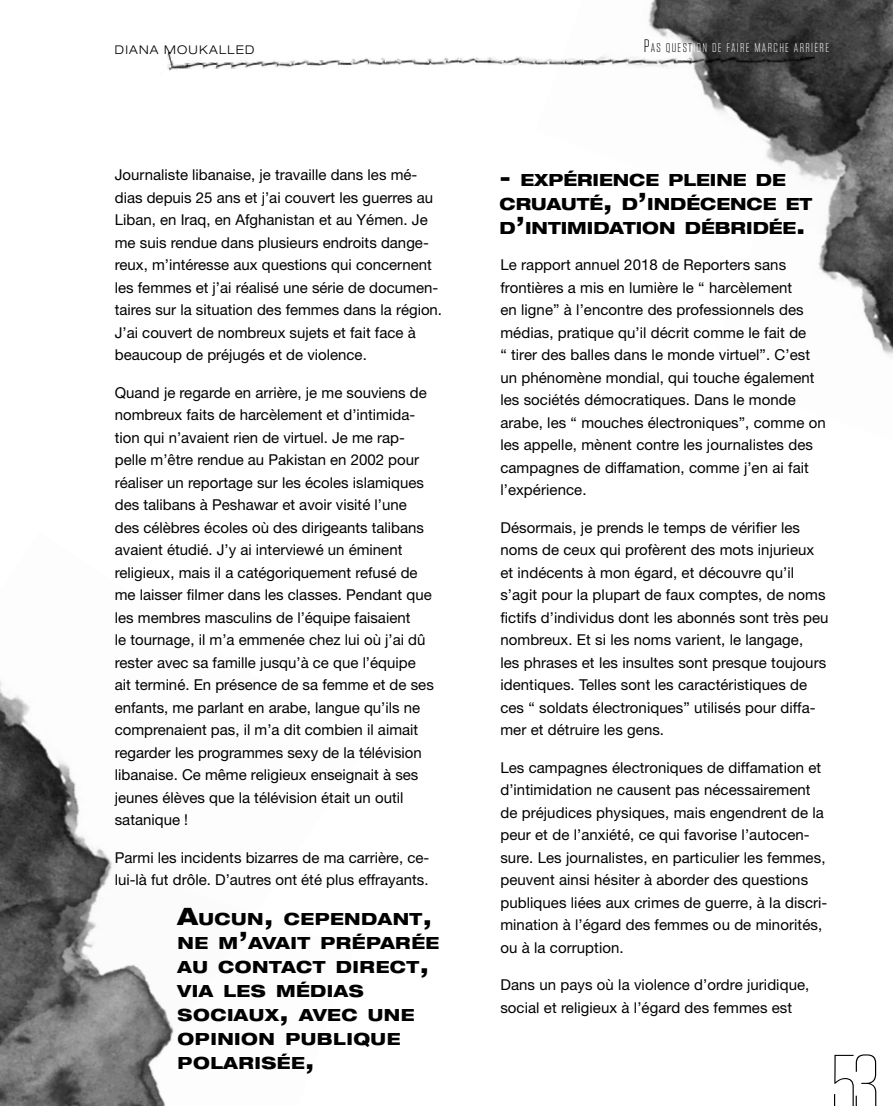
<style>
.page{position:relative;width:893px;height:1106px;background:#fff}
.page>*{position:absolute;margin:0;border:0;box-sizing:border-box;transform-origin:0 0}
.t1{font:100 84px "Tungsten";color:#000}
.t2{font:800 expanded 16.8px/24px "Helvetica Neue";letter-spacing:.03em;color:#000}
.t3{font:800 expanded 16.8px/24px "Helvetica Neue";color:#000}
.t4{font:15px/22.5px "Helvetica Neue";color:#000}
.t5{font:300 12.6px "Tungsten";letter-spacing:.105em;color:#fff}
.t6{font:300 expanded 12px "Helvetica Neue";letter-spacing:.1em;color:#000}
.s1{font-size:24px}
.s2{font-size:18px;color:#000}
.s3{color:#000}
</style>
<div class="page">
<img style="left:167px;top:52px;width:369px;height:19px">
<img style="left:0;top:681px;width:174px;height:425px">
<img style="left:819px;top:265px;width:74px;height:91px">
<img style="left:536px;top:0;width:357px;height:265px">
<p class="t6" style="left:115px;top:42px;width:141px">DIANA MOUKALLED</p>
<p class="t4" style="left:115px;top:163px;width:329px">Journaliste libanaise, je travaille dans les mé&shy;dias depuis 25 ans et j’ai couvert les guerres au Liban, en Iraq, en Afghanistan et au Yémen. Je me suis rendue dans plusieurs endroits dange&shy;reux, m’intéresse aux questions qui concernent les femmes et j’ai réalisé une série de documen&shy;taires sur la situation des femmes dans la région.<br>J’ai couvert de nombreux sujets et fait face à beaucoup de préjugés et de violence.</p>
<p class="t4" style="left:115px;top:381px;width:320px">Quand je regarde en arrière, je me souviens de nombreux faits de harcèlement et d’intimida&shy;tion qui n’avaient rien de virtuel. Je me rap&shy;pelle m’être rendue au Pakistan en 2002 pour réaliser un reportage sur les écoles islamiques des talibans à Peshawar et avoir visité l’une des célèbres écoles où des dirigeants talibans avaient étudié. J’y ai interviewé un éminent religieux, mais il a catégoriquement refusé de me laisser filmer dans les classes. Pendant que les membres masculins de l’équipe faisaient<br>le tournage, il m’a emmenée chez lui où j’ai dû rester avec sa famille jusqu’à ce que l’équipe ait terminé. En présence de sa femme et de ses enfants, me parlant en arabe, langue qu’ils ne comprenaient pas, il m’a dit combien il aimait regarder les programmes sexy de la télévision libanaise. Ce même religieux enseignait à ses jeunes élèves que la télévision était un outil satanique !</p>
<p class="t4" style="left:115px;top:846px;width:316px">Parmi les incidents bizarres de ma carrière, ce&shy;lui-là fut drôle. D’autres ont été plus effrayants.</p>
<p class="t2" style="left:178px;top:906px;width:263px"><span class="s1">A</span>UCUN<span class="s1">,</span> CEPENDANT<span class="s1">,<br></span>NE M<span class="s1">’</span>AVAIT PRÉPARÉE<br>AU CONTACT DIRECT<span class="s1">,<br></span>VIA LES MÉDIAS<br>SOCIAUX<span class="s1">,</span> AVEC UNE<br>OPINION PUBLIQUE<br>POLARISÉE<span class="s1">,</span></p>
<p class="t5" style="left:644px;top:42px;width:187px"><span class="s2">P</span><span class="s3">AS QUEST</span>ION DE FAIRE MARCHE ARRIÈRE</p>
<p class="t3" style="left:499px;top:168px;width:314px"><span class="s1">-</span> EXPÉRIENCE PLEINE DE<br>CRUAUTÉ<span class="s1">,</span> D<span class="s1">’</span>INDÉCENCE ET<br>D<span class="s1">’</span>INTIMIDATION DÉBRIDÉE<span class="s1">.</span></p>
<p class="t4" style="left:500px;top:253px;width:327px">Le rapport annuel 2018 de Reporters sans frontières a mis en lumière le “ harcèlement<br>en ligne” à l’encontre des professionnels des médias, pratique qu’il décrit comme le fait de<br>“ tirer des balles dans le monde virtuel”. C’est un phénomène mondial, qui touche également les sociétés démocratiques. Dans le monde arabe, les “ mouches électroniques”, comme on les appelle, mènent contre les journalistes des campagnes de diffamation, comme j’en ai fait l’expérience.</p>
<p class="t4" style="left:500px;top:516px;width:330px">Désormais, je prends le temps de vérifier les noms de ceux qui profèrent des mots injurieux et indécents à mon égard, et découvre qu’il s’agit pour la plupart de faux comptes, de noms fictifs d’individus dont les abonnés sont très peu nombreux. Et si les noms varient, le langage,<br>les phrases et les insultes sont presque toujours identiques. Telles sont les caractéristiques de ces “ soldats électroniques” utilisés pour diffa&shy;mer et détruire les gens.</p>
<p class="t4" style="left:500px;top:756px;width:329px">Les campagnes électroniques de diffamation et d’intimidation ne causent pas nécessairement de préjudices physiques, mais engendrent de la peur et de l’anxiété, ce qui favorise l’autocen&shy;sure. Les journalistes, en particulier les femmes, peuvent ainsi hésiter à aborder des questions publiques liées aux crimes de guerre, à la discri&shy;mination à l’égard des femmes ou de minorités, ou à la corruption.</p>
<p class="t4" style="left:500px;top:973px;width:311px">Dans un pays où la violence d’ordre juridique, social et religieux à l’égard des femmes est</p>
<h1 class="t1" style="left:829px;top:1042px;width:52px">53</h1>
</div>
